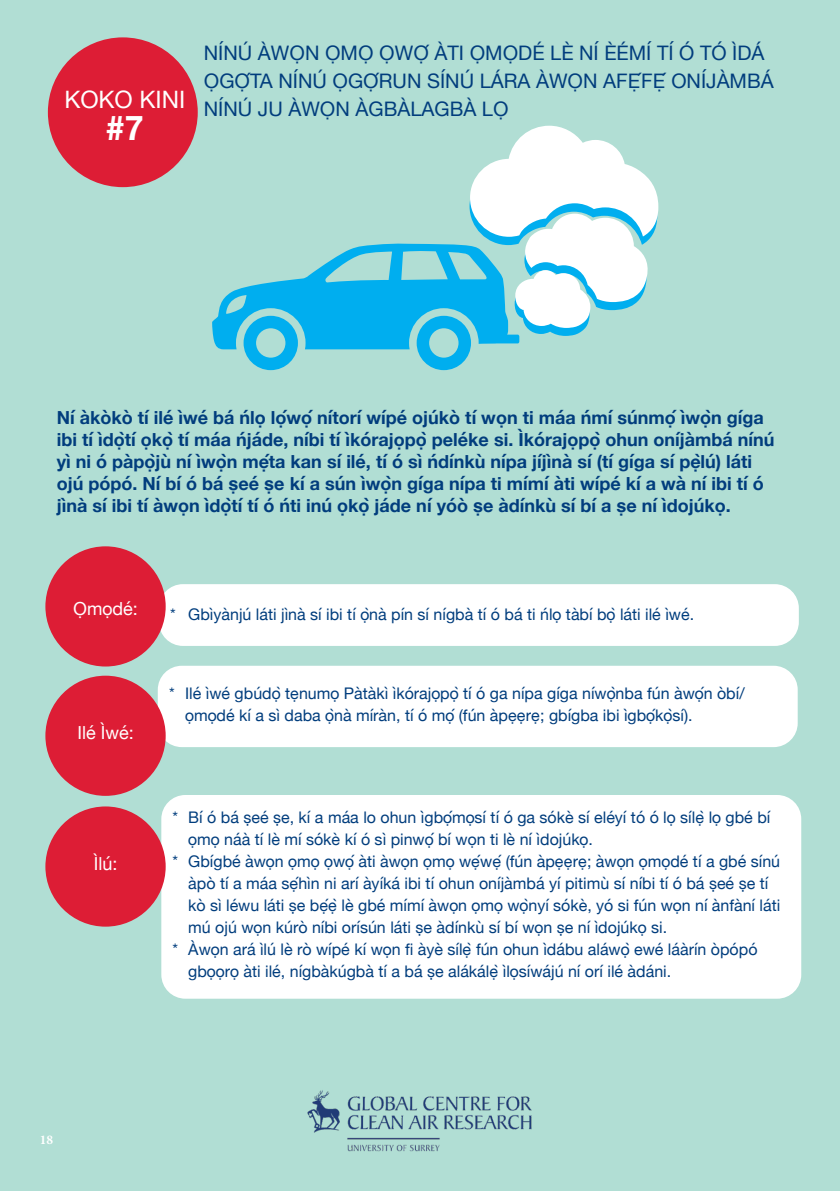
<style>
.page{position:relative;width:840px;height:1191px;background:#fff}
.page>*{position:absolute;margin:0;border:0;box-sizing:border-box;transform-origin:0 0}
.t1{font:700 34px "Helvetica Neue";color:#fff}
.t2{font:24px "Helvetica Neue";color:#fff}
.t3{font:20px/28px "Helvetica Neue";color:#013d7d}
.t4{font:700 18px/22px "Helvetica Neue";color:#013d7d}
.t5{font:18px "Helvetica Neue";color:#fff}
.t6{font:16px/22px "Helvetica Neue";color:#013d7d}
.t7{font:700 13.2px "Minion Pro";color:#fff}
</style>
<div class="page">
<div style="left:0;top:0;width:839px;height:1191px;background:#b1ded4"></div>
<svg style="left:212px;top:201px;width:373px;height:169px"></svg>
<svg style="left:470px;top:126px;width:188px;height:202px"></svg>
<img style="left:307px;top:1090px;width:225px;height:62px">
<div style="left:158px;top:666px;width:639px;height:81px;background:#fff;border-radius:24px"></div>
<div style="left:159px;top:584px;width:639px;height:62px;background:#fff;border-radius:24px"></div>
<div style="left:45px;top:546px;width:120px;height:120px;background:#dd1d35;border-radius:50%"></div>
<div style="left:161px;top:795px;width:639px;height:203px;background:#fff;border-radius:24px"></div>
<div style="left:45px;top:675px;width:120px;height:121px;background:#dd1d35;border-radius:50%"></div>
<div style="left:45px;top:806px;width:120px;height:120px;background:#dd1d35;border-radius:50%"></div>
<div style="left:48px;top:37px;width:150px;height:150px;background:#dd1d35;border-radius:50%"></div>
<p class="t2" style="left:64px;top:82px;width:122px">KOKO KINI</p>
<p class="t1" style="left:106px;top:101px;width:39px">#7</p>
<p class="t3" style="left:204px;top:40px;width:571px">NÍNÚ ÀWỌN ỌMỌ ỌWỌ́ ÀTI ỌMỌDÉ LÈ NÍ ÈÉMÍ TÍ Ó TÓ ÌDÁ<br>ỌGỌ́TA NÍNÚ ỌGỌ́RUN SÍNÚ LÁRA ÀWỌN AFẸ́FẸ́ ONÍJÀMBÁ<br>NÍNÚ JU ÀWỌN ÀGBÀLAGBÀ LỌ</p>
<p class="t4" style="left:57px;top:406px;width:719px">Ní àkòkò tí ilé ìwé bá ńlọ lọ́wọ́nítorí wípé ojúkò tí wọn ti máa ńmí súnmọ́ìwọ̀n gíga ibi tí ìdọ̀tí ọkọ̀tí máa ńjáde, níbi tí ìkórajọpọ̀peléke si. Ìkórajọpọ̀ohun oníjàmbá nínú yì ni ó pàpọ̀jù ní ìwọ̀n mẹ́ta kan sí ilé, tí ó sì ńdínkù nípa jíjìnà sí (tí gíga sí pẹ̀lú) láti ojú pópó. Ní bí ó bá ṣeé ṣe kí a sún ìwọ̀n gíga nípa ti mímí àti wípé kí a wà ní ibi tí ó jìnà sí ibi tí àwọn ìdọ̀tí tí ó ńti inú ọkọ̀jáde ní yóò ṣe àdínkù sí bí a ṣe ní ìdojúkọ.</p>
<p class="t5" style="left:73px;top:595px;width:66px">Ọmọdé:</p>
<p class="t6" style="left:170px;top:604px;width:525px">* Gbìyànjú láti jìnà sí ibi tí ọ̀nà pín sí nígbà tí ó bá ti ńlọ tàbí bọ̀láti ilé ìwé.</p>
<p class="t5" style="left:77px;top:720px;width:58px">Ilé Ìwé:</p>
<p class="t5" style="left:94px;top:851px;width:25px">Ìlú:</p>
<p class="t6" style="left:185px;top:683px;width:560px;text-indent:-16px">* Ilé ìwé gbúdọ̀tẹnumọ Pàtàkì ìkórajọpọ̀tí ó ga nípa gíga níwọ̀nba fún àwọ́n òbí/ ọmọdé kí a sì daba ọ̀nà míràn, tí ó mọ́ (fún àpẹẹrẹ; gbígba ibi ìgbọ́kọ̀sí).</p>
<p class="t6" style="left:188px;top:807px;width:583px;text-indent:-16px">* Bí ó bá ṣeé ṣe, kí a máa lo ohun ìgbọ́mọsí tí ó ga sókè sí eléyí tó ó lọ sílẹ̀lọ gbé bí ọmọ náà tí lè mí sókè kí ó sì pinwọ́ bí wọn ti lè ní ìdojúkọ.</p>
<p class="t6" style="left:188px;top:851px;width:593px;text-indent:-16px">* Gbígbé àwọn ọmọ ọwọ́ àti àwọn ọmọ wẹ́wẹ́ (fún àpẹẹrẹ; àwọn ọmọdé tí a gbé sínú àpò tí a máa sẹ́hìn ni arí àyíká ibi tí ohun oníjàmbá yí pitimù sí níbi tí ó bá ṣeé ṣe tí kò sì léwu láti ṣe bẹ́ẹ̀lè gbé mímí àwọn ọmọ wọ̀nyí sókè, yó si fún wọn ní ànfàní láti mú ojú wọn kúrò níbi orísún láti ṣe àdínkù sí bí wọn ṣe ní ìdojúkọ si.</p>
<p class="t6" style="left:188px;top:939px;width:570px;text-indent:-16px">* Àwọn ará ìlú lè rò wípé kí wọn fi àyè sílẹ̀fún ohun ìdábu aláwọ̀ewé láàrín òpópó gbọọrọ àti ilé, nígbàkúgbà tí a bá ṣe alákálẹ̀ìlọsíwájú ní orí ilé àdáni.</p>
<p class="t7" style="left:40px;top:1130px;width:15px">18</p>
</div>
